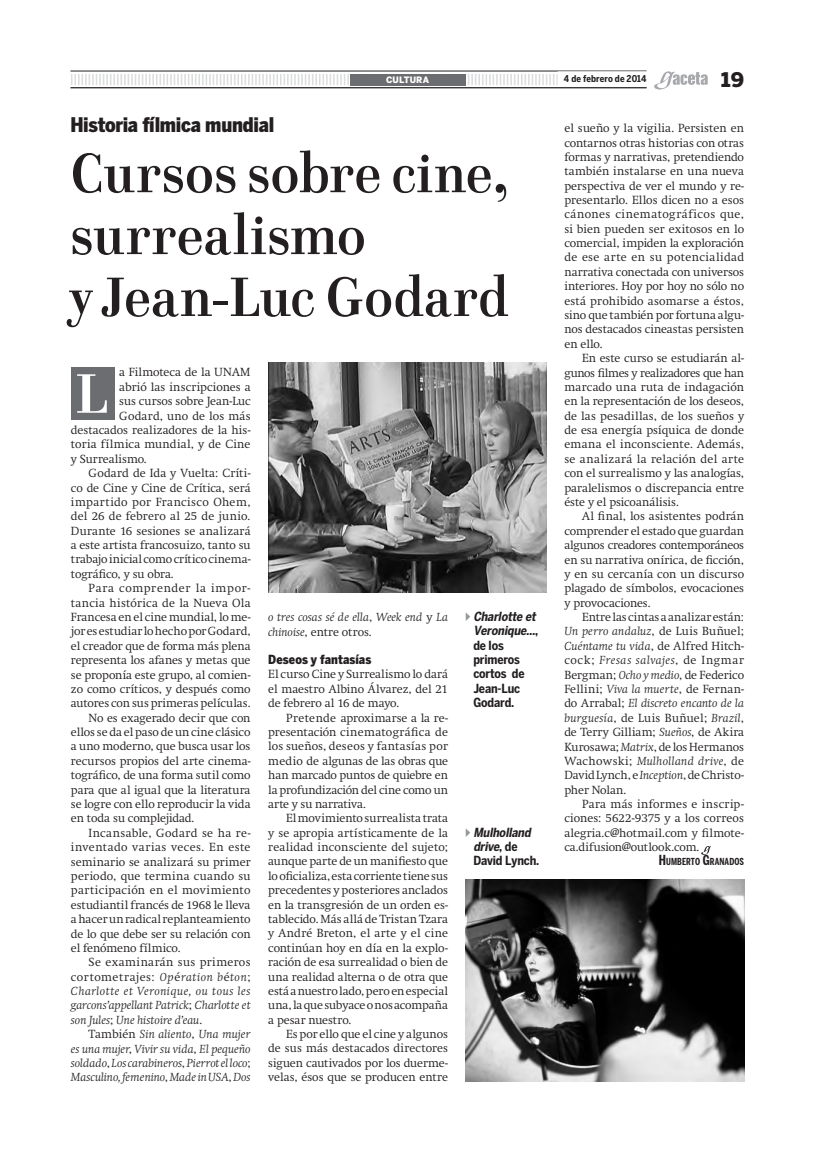
<style>
.page{position:relative;width:815px;height:1152px;background:#fff}
.page>*{position:absolute;margin:0;border:0;box-sizing:border-box;transform-origin:0 0}
._3_0_Tex_Cap_4{font:700 56.38px "Cellini TF";color:#fff}
._1_0_Cabeza_Principa{font:700 56.25px/61.9px "Cellini TF";letter-spacing:.01em;color:#231f20;scale:.95 1}
._0_0_Balazo{font:900 condensed 20px "Benton Sans";letter-spacing:-.015em;color:#231f20}
.t1{font:900 20px "Benton Sans";color:#231f20}
.t2{font:700 condensed 12.5px/14.4px "Benton Sans";letter-spacing:-.01em;color:#231f20}
.t3{font:italic 700 condensed 12.5px/14.4px "Benton Sans";color:#231f20}
._3_0_Descanso{font:900 condensed 12.5px "Benton Sans";letter-spacing:.005em;color:#231f20}
._3_0_Texto{font:300 11.62px/14.4px "Swift";letter-spacing:-.005em;color:#231f20;text-align:justify}
._3_0_Texto-2{font:italic 300 11.62px/14.4px "Swift";letter-spacing:.005em;color:#231f20;text-align:justify}
._3_0_Tex_Cap_4-2{font:300 11.62px "Swift";letter-spacing:.01em;color:#231f20}
._3_0_Tex_s_sangria{font:300 11.62px/14.4px "Swift";letter-spacing:-.005em;color:#231f20;text-align:justify}
._3_0_Tex_Cap_4-3{font:300 11.62px "Swift";letter-spacing:-.01em;color:#231f20}
._4_0_Crédito_nota_in{font:700 extra-condensed 9.62px "Benton Sans";letter-spacing:.01em;color:#231f20}
.t4{font:700 condensed 9.38px "Benton Sans";letter-spacing:.01em;color:#231f20}
.t5{font:900 8.75px "Benton Sans";letter-spacing:.015em;color:#fff}
.s1{font-style:normal}
.s2{font-style:italic}
.s3{font-size:13.75px}
</style>
<div class="page">
<svg style="left:71px;top:74px;width:487px;height:11px"></svg>
<hr style="left:70px;top:71px;width:577px;height:1px;background:#231f20">
<hr style="left:70px;top:87px;width:577px;height:1px;background:#231f20">
<div style="left:350px;top:74px;width:115px;height:11px;background:#6c6d70"></div>
<svg style="left:654px;top:71px;width:54px;height:19px"></svg>
<div style="left:558px;top:71px;width:95px;height:15px;background:#fff"></div>
<div style="left:71px;top:367px;width:43px;height:52px;background:#6c6d70"></div>
<img style="left:268px;top:362px;width:279px;height:230px">
<img style="left:466px;top:879px;width:278px;height:202px">
<svg style="left:701px;top:846px;width:10px;height:8px"></svg>
<p class="t5" style="left:386px;top:74px;width:44px">CULTURA</p>
<p class="t4" style="left:564px;top:73px;width:84px">4 de febrero de 2014</p>
<p class="t1" style="left:721px;top:68px;width:24px">19</p>
<p class="_0_0_Balazo" style="left:70px;top:113px;width:205px">Historia fílmica mundial</p>
<p class="_1_0_Cabeza_Principa" style="left:70px;top:141px;width:462px">Cursos sobre cine, surrealismo</p>
<p class="_1_0_Cabeza_Principa" style="left:70px;top:265px;width:462px">y Jean-Luc Godard</p>
<p class="_3_0_Tex_Cap_4-2" style="left:119px;top:366px;width:133px">a Filmoteca de la UNAM</p>
<p class="_3_0_Tex_Cap_4-2" style="left:119px;top:380px;width:133px">abrió las inscripciones a</p>
<p class="_3_0_Tex_Cap_4-3" style="left:119px;top:394px;width:133px">sus cursos sobre Jean-Luc</p>
<p class="_3_0_Tex_Cap_4-2" style="left:119px;top:409px;width:133px">Godard, uno de los más</p>
<p class="_3_0_Tex_Cap_4-2" style="left:71px;top:423px;width:181px">destacados realizadores de la his-</p>
<p class="_3_0_Tex_Cap_4-2" style="left:71px;top:437px;width:181px">toria fílmica mundial, y de Cine</p>
<p class="_3_0_Tex_Cap_4-2" style="left:71px;top:452px;width:77px">y Surrealismo.</p>
<p class="_3_0_Texto" style="left:71px;top:466px;width:181px;text-indent:18px">Godard de Ida y Vuelta: Críti&shy;co de Cine y Cine de Crítica, será impartido por Francisco Ohem, del 26 de febrero al 25 de junio.<br>Durante 16 sesiones se analizará a este artista francosuizo, tanto su trabajo inicial como crítico cinema&shy;tográfico, y su obra.</p>
<p class="_3_0_Texto" style="left:71px;top:581px;width:181px;text-indent:18px">Para comprender la impor&shy;tancia histórica de la Nueva Ola Francesa en el cine mundial, lo me&shy;jor es estudiar lo hecho por Godard, el creador que de forma más plena representa los afanes y metas que se proponía este grupo, al comien&shy;zo como críticos, y después como autores con sus primeras películas.</p>
<p class="_3_0_Texto" style="left:71px;top:710px;width:181px;text-indent:18px">No es exagerado decir que con ellos se da el paso de un cine clásico a uno moderno, que busca usar los recursos propios del arte cinema&shy;tográfico, de una forma sutil como para que al igual que la literatura se logre con ello reproducir la vida en toda su complejidad.</p>
<p class="_3_0_Texto" style="left:71px;top:825px;width:181px;text-indent:18px">Incansable, Godard se ha re&shy;inventado varias veces. En este seminario se analizará su primer periodo, que termina cuando su participación en el movimiento estudiantil francés de 1968 le lleva a hacer un radical replanteamiento de lo que debe ser su relación con el fenómeno fílmico.</p>
<p class="_3_0_Texto-2" style="left:71px;top:955px;width:181px;text-indent:18px"><span class="s1">Se examinarán sus primeros cortometrajes:</span> Op<span class="s1">é</span>ration b<span class="s1">é</span>ton<span class="s1">; </span>Charlotte et Veronique, ou tous les garcons’appellant Patrick<span class="s1">;</span> Charlotte et son Jules<span class="s1">;</span> Une histoire d’eau<span class="s1">.</span></p>
<p class="_3_0_Texto-2" style="left:71px;top:1027px;width:181px;text-indent:18px"><span class="s1">También</span> Sin aliento<span class="s1">,</span> Una mujer es una mujer<span class="s1">,</span> Vivir su vida<span class="s1">,</span> El pequeño soldado<span class="s1">,</span> Los carabineros<span class="s1">,</span> Pierrot el loco<span class="s1">; </span>Masculino, femenino<span class="s1">,</span> Made in USA<span class="s1">,</span> Dos</p>
<p class="_3_0_Tex_Cap_4" style="left:75px;top:360px;width:35px">L</p>
<p class="_3_0_Texto-2" style="left:268px;top:610px;width:181px">o tres cosas sé de ella<span class="s1">,</span> Week end <span class="s1">y</span> La chinoise<span class="s1">, entre otros.</span></p>
<p class="_3_0_Descanso" style="left:268px;top:652px;width:105px">Deseos y fantasías</p>
<p class="_3_0_Tex_s_sangria" style="left:268px;top:667px;width:181px">El curso Cine y Surrealismo lo dará el maestro Albino Álvarez, del 21 de febrero al 16 de mayo.</p>
<p class="_3_0_Texto" style="left:268px;top:710px;width:181px;text-indent:18px">Pretende aproximarse a la re&shy;presentación cinematográfica de los sueños, deseos y fantasías por medio de algunas de las obras que han marcado puntos de quiebre en la profundización del cine como un arte y su narrativa.</p>
<p class="_3_0_Texto" style="left:268px;top:811px;width:181px;text-indent:18px">El movimiento surrealista trata y se apropia artísticamente de la realidad inconsciente del sujeto; aunque parte de un manifiesto que lo oficializa, esta corriente tiene sus precedentes y posteriores anclados en la transgresión de un orden es&shy;tablecido. Más allá de Tristan Tzara y André Breton, el arte y el cine continúan hoy en día en la explo&shy;ración de esa surrealidad o bien de una realidad alterna o de otra que está a nuestro lado, pero en especial una, la que subyace o nos acompaña a pesar nuestro.</p>
<p class="_3_0_Texto" style="left:268px;top:1027px;width:181px;text-indent:18px">Es por ello que el cine y algunos de sus más destacados directores siguen cautivados por los duerme&shy;velas, ésos que se producen entre</p>
<p class="t2" style="left:473px;top:609px;width:66px"><span class="s2">Charlotte et<br>Veronique...</span>, de los primeros cortos de<br>Jean-Luc<br>Godard.</p>
<p class="t3" style="left:473px;top:825px;width:68px">Mulholland drive<span class="s1">, d e<br>David Lynch.</span></p>
<p class="_3_0_Texto" style="left:564px;top:121px;width:181px">el sueño y la vigilia. Persisten en contarnos otras historias con otras formas y narrativas, pretendiendo también instalarse en una nueva perspectiva de ver el mundo y re&shy;presentarlo. Ellos dicen no a esos cánones cinematográficos que, si bien pueden ser exitosos en lo comercial, impiden la exploración de ese arte en su potencialidad narrativa conectada con universos interiores. Hoy por hoy no sólo no está prohibido asomarse a éstos, sino que también por fortuna algu&shy;nos destacados cineastas persisten en ello.</p>
<p class="_3_0_Texto" style="left:564px;top:351px;width:181px;text-indent:18px">En este curso se estudiarán al&shy;gunos filmes y realizadores que han marcado una ruta de indagación en la representación de los deseos, de las pesadillas, de los sueños y de esa energía psíquica de donde emana el inconsciente. Además, se analizará la relación del arte con el surrealismo y las analogías, paralelismos o discrepancia entre éste y el psicoanálisis.</p>
<p class="_3_0_Texto" style="left:564px;top:509px;width:181px;text-indent:18px">Al final, los asistentes podrán comprender el estado que guardan algunos creadores contemporáneos en su narrativa onírica, de ficción, y en su cercanía con un discurso plagado de símbolos, evocaciones y provocaciones.</p>
<p class="_3_0_Texto" style="left:564px;top:610px;width:181px;text-indent:18px">Entre las cintas a analizar están:<br><span class="s2">Un perro andaluz</span>, de Luis Buñuel; <span class="s2">Cuéntame tu vida</span>, de Alfred Hitch&shy;cock; <span class="s2">Fresas salvajes</span>, de Ingmar Bergman; <span class="s2">Ocho y medio</span>, de Federico Fellini; <span class="s2">Viva la muerte</span>, de Fernan&shy;do Arrabal; <span class="s2">El discreto encanto de la burguesía</span>, de Luis Buñuel; <span class="s2">Brazil</span>, de Terry Gilliam; <span class="s2">Sueños</span>, de Akira Kurosawa; <span class="s2">Matrix</span>, de los Hermanos Wachowski; <span class="s2">Mulholland drive</span>, de David Lynch, e <span class="s2">Inception</span>, de Christo&shy;pher Nolan.</p>
<p class="_3_0_Texto" style="left:564px;top:797px;width:181px;text-indent:18px">Para más informes e inscrip&shy;ciones: 5622-9375 y a los correos alegria.c@hotmail.com y filmote&shy;ca.difusion@outlook.com.</p>
<p class="_4_0_Crédito_nota_in" style="left:659px;top:856px;width:87px"><span class="s3">H</span>UMBERTO <span class="s3">G</span>RANADOS</p>
</div>
